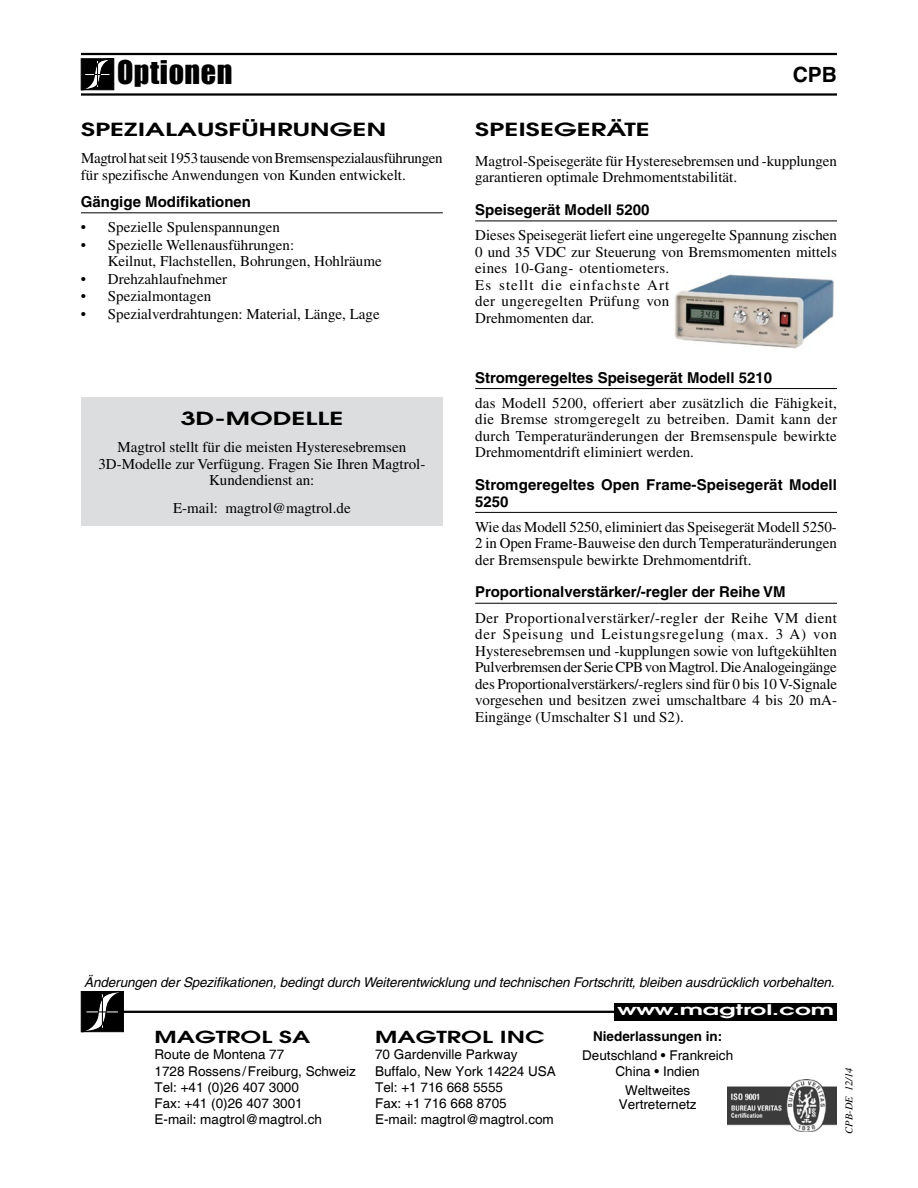
<style>
.page{position:relative;width:918px;height:1188px;background:#fff}
.page>*{position:absolute;margin:0;border:0;box-sizing:border-box;transform-origin:0 0}
.t1{font:30px "Impact";letter-spacing:.02em;color:#000}
.t2{font:700 21px "Helvetica";color:#000}
.t3{font:600 18px "Avant Garde";color:#000;scale:1.5 1}
.t4{font:600 16.5px "Avant Garde";color:#000;scale:1.5 1}
.t5{font:15px/16.5px "Times";color:#000}
.t6{font:700 15px/16.5px "Helvetica";color:#000}
.t7{font:15px/16.5px "Times";letter-spacing:-.02em;color:#000}
.t8{font:600 14.55px "Avant Garde";color:#fff;scale:1.7 1}
.t9{font:13.5px/16.2px "Helvetica";color:#000}
.t10{font:italic 13.5px "Helvetica";letter-spacing:-.01em;color:#000}
.t11{font:700 13.5px "Helvetica";color:#000}
.t12{font:italic 10.5px "Times";color:#000}
</style>
<div class="page">
<hr style="left:81px;top:53px;width:756px;height:2px;background:#000">
<hr style="left:81px;top:93px;width:756px;height:3px;background:#000">
<svg style="left:81px;top:59px;width:33px;height:31px"></svg>
<svg style="left:81px;top:991px;width:43px;height:41px"></svg>
<hr style="left:121px;top:1011px;width:503px;height:2px;background:#000">
<div style="left:614px;top:1003px;width:223px;height:17px;background:#000"></div>
<img style="left:727px;top:1080px;width:110px;height:52px">
<hr style="left:81px;top:212px;width:362px;height:1px;background:#000">
<hr style="left:475px;top:221px;width:362px;height:1px;background:#000">
<hr style="left:475px;top:388px;width:362px;height:1px;background:#000">
<hr style="left:475px;top:512px;width:362px;height:1px;background:#000">
<hr style="left:475px;top:603px;width:362px;height:1px;background:#000">
<div style="left:81px;top:397px;width:362px;height:129px;background:#dcddde"></div>
<img style="left:674px;top:274px;width:160px;height:75px">
<h1 class="t1" style="left:117px;top:49px;width:117px">OPTIONEN</h1>
<p class="t3" style="left:81px;top:118px;width:205px">SPEZIALAUSFÜHRUNGEN</p>
<p class="t7" style="left:81px;top:150px;width:363px">Magtrolhatseit1953tausendevonBremsenspezialausführungen für spezifische Anwendungen von Kunden entwickelt.</p>
<p class="t6" style="left:81px;top:193px;width:172px">Gängige Modifikationen</p>
<p class="t5" style="left:81px;top:219px;width:201px">• Spezielle Spulenspannungen</p>
<p class="t5" style="left:108px;top:236px;width:275px;text-indent:-27px">• Spezielle Wellenausführungen:<br>Keilnut, Flachstellen, Bohrungen, Hohlräume</p>
<p class="t5" style="left:81px;top:270px;width:148px">• Drehzahlaufnehmer</p>
<p class="t5" style="left:81px;top:288px;width:132px">• Spezialmontagen</p>
<p class="t5" style="left:81px;top:306px;width:300px">• Spezialverdrahtungen: Material, Länge, Lage</p>
<p class="t3" style="left:180px;top:407px;width:110px">3D-MODELLE</p>
<p class="t5" style="left:98px;top:439px;width:329px;text-align:center">Magtrol stellt für die meisten Hysteresebremsen<br>3D-Modelle zur Verfügung. Fragen Sie Ihren Magtrol-<br>Kundendienst an:</p>
<p class="t5" style="left:173px;top:499px;width:179px">E-mail: magtrol@magtrol.de</p>
<h2 class="t2" style="left:793px;top:62px;width:46px">CPB</h2>
<p class="t3" style="left:475px;top:118px;width:118px">SPEISEGERÄTE</p>
<p class="t5" style="left:475px;top:153px;width:363px">Magtrol-Speisegeräte für Hysteresebremsen und -kupplungen garantieren optimale Drehmomentstabilität.</p>
<p class="t6" style="left:475px;top:201px;width:176px">Speisegerät Modell 5200</p>
<p class="t5" style="left:475px;top:227px;width:363px">Dieses Speisegerät liefert eine ungeregelte Spannung zischen 0 und 35 VDC zur Steuerung von Bremsmomenten mittels eines 10-Gang- otentiometers.<br>Es stellt die einfachste Art<br>der ungeregelten Prüfung von<br>Drehmomenten dar.</p>
<p class="t6" style="left:475px;top:369px;width:298px">Stromgeregeltes Speisegerät Modell 5210</p>
<p class="t5" style="left:475px;top:395px;width:363px;text-align:justify">das Modell 5200, offeriert aber zusätzlich die Fähigkeit, die Bremse stromgeregelt zu betreiben. Damit kann der durch Temperaturänderungen der Bremsenspule bewirkte Drehmomentdrift eliminiert werden.</p>
<p class="t6" style="left:475px;top:476px;width:363px">Stromgeregeltes Open Frame-Speisegerät Modell<br>5250</p>
<p class="t5" style="left:475px;top:518px;width:363px;text-align:justify">Wie das Modell 5250, eliminiert das Speisegerät Modell 5250- 2 in Open Frame-Bauweise den durch Temperaturänderungen der Bremsenspule bewirkte Drehmomentdrift.</p>
<p class="t6" style="left:475px;top:584px;width:312px">Proportionalverstärker/-regler der Reihe VM</p>
<p class="t5" style="left:475px;top:609px;width:363px;text-align:justify">Der Proportionalverstärker/-regler der Reihe VM dient der Speisung und Leistungsregelung (max. 3 A) von Hysteresebremsen und -kupplungen sowie von luftgekühlten PulverbremsenderSerieCPBvonMagtrol.DieAnalogeingänge des Proportionalverstärkers/-reglers sind für 0 bis 10V-Signale vorgesehen und besitzen zwei umschaltbare 4 bis 20 mA-Eingänge (Umschalter S1 und S2).</p>
<p class="t10" style="left:84px;top:974px;width:752px">Änderungen der Spezifikationen, bedingt durch Weiterentwicklung und technischen Fortschritt, bleiben ausdrücklich vorbehalten.</p>
<p class="t8" style="left:617px;top:1000px;width:129px">www.magtrol.com</p>
<p class="t4" style="left:375px;top:1026px;width:27px">Magtrol</p>
<p class="t4" style="left:500px;top:1026px;width:18px">Inc</p>
<p class="t9" style="left:375px;top:1047px;width:182px">70 Gardenville Parkway<br>Buffalo, New York 14224 USA<br>Tel: +1 716 668 5555<br>Fax: +1 716 668 8705<br>E-mail: magtrol@magtrol.com</p>
<p class="t4" style="left:155px;top:1026px;width:27px">Magtrol</p>
<p class="t4" style="left:279px;top:1026px;width:22px">SA</p>
<p class="t9" style="left:155px;top:1047px;width:203px">Route de Montena 77<br>1728 Rossens /Freiburg, Schweiz<br>Tel: +41 (0)26 407 3000<br>Fax: +41 (0)26 407 3001<br>E-mail: magtrol@magtrol.ch</p>
<p class="t11" style="left:593px;top:1028px;width:131px">Niederlassungen in:</p>
<p class="t9" style="left:582px;top:1048px;width:153px;line-height:15.8px;text-align:center">Deutschland • Frankreich<br>China • Indien</p>
<p class="t9" style="left:619px;top:1084px;width:80px;line-height:13.5px;text-align:center">Weltweites<br>Vertreternetz</p>
<p class="t12" style="left:843px;top:1134px;width:68px;rotate:-90deg">CPB-DE 12/14</p>
</div>
